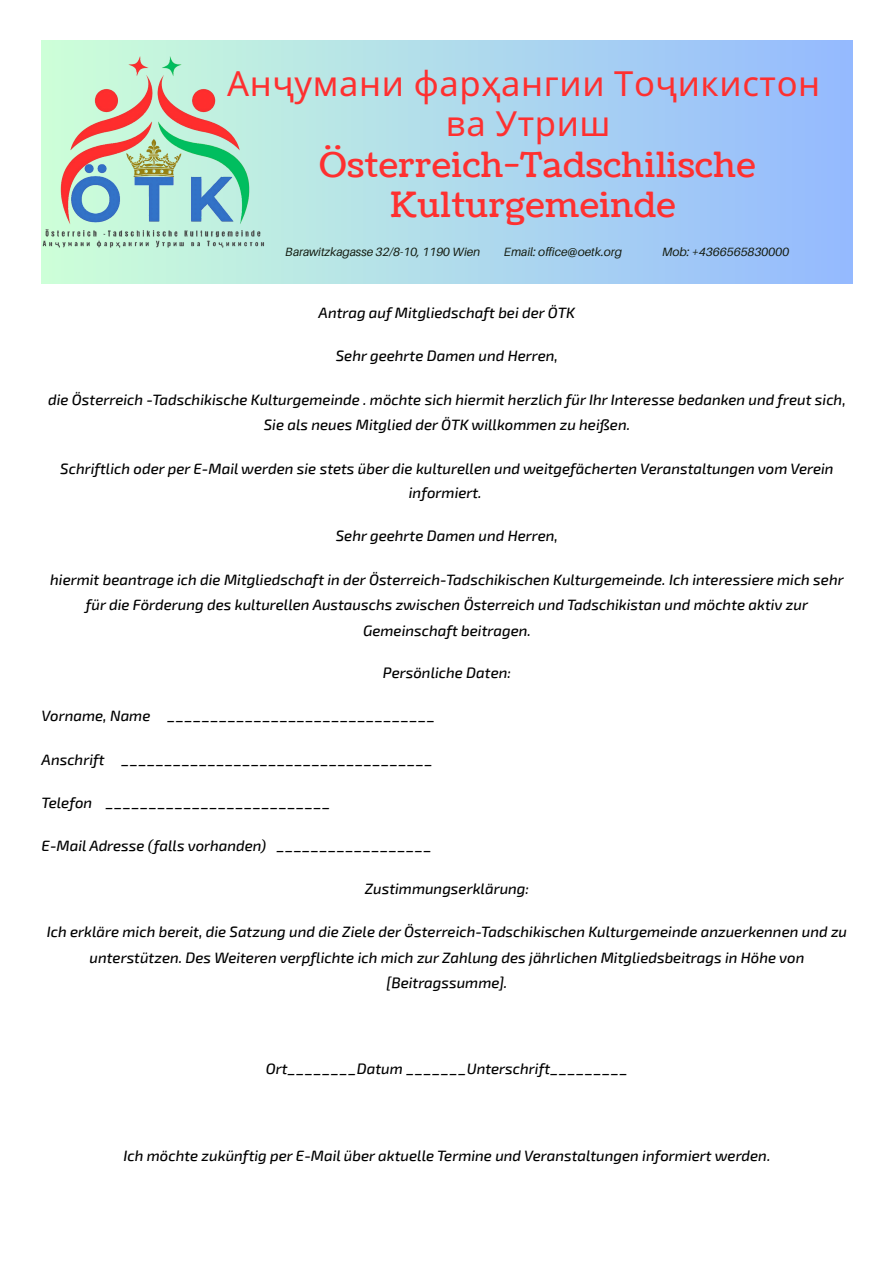
<style>
.page{position:relative;width:894px;height:1263px;background:#fff}
.page>*{position:absolute;margin:0;border:0;box-sizing:border-box;transform-origin:0 0}
.t1{font:34.5px/39.8px "Coustard";letter-spacing:.02em;color:#fe3030;text-align:center}
.t2{font:34.5px "Noto Sans";letter-spacing:.02em;color:#fe3030}
.t3{font:italic 500 15px/25.3px "Exo 2";color:#000;text-align:center}
.t4{font:italic 12px "Aileron";color:#161e13}
</style>
<div class="page">
<div style="left:42px;top:40px;width:810px;height:244px;background:linear-gradient(to right,#cdffd8,#94b9ff)"></div>
<img style="left:42px;top:40px;width:227px;height:234px">
<p class="t2" style="left:227px;top:59px;width:594px">Анҷумани фарҳангии Тоҷикистон</p>
<p class="t2" style="left:445px;top:99px;width:166px">ва Утриш</p>
<p class="t1" style="left:319px;top:146px;width:437px">Österreich-Tadschilische<br>Kulturgemeinde</p>
<p class="t4" style="left:285px;top:245px;width:196px">Barawitzkagasse 32/8-10, 1190 Wien</p>
<p class="t4" style="left:504px;top:245px;width:120px">Email: office@oetk.org</p>
<p class="t4" style="left:662px;top:245px;width:129px">Mob: +4366565830000</p>
<p class="t3" style="left:318px;top:300px;width:258px">Antrag auf Mitgliedschaft bei der ÖTK</p>
<p class="t3" style="left:336px;top:342px;width:224px">Sehr geehrte Damen und Herren,</p>
<p class="t3" style="left:48px;top:387px;width:798px;line-height:24.8px">die Österreich -Tadschikische Kulturgemeinde . möchte sich hiermit herzlich für Ihr Interesse bedanken und freut sich,<br>Sie als neues Mitglied der ÖTK willkommen zu heißen.</p>
<p class="t3" style="left:60px;top:455px;width:774px;line-height:24.8px">Schriftlich oder per E-Mail werden sie stets über die kulturellen und weitgefächerten Veranstaltungen vom Verein informiert.</p>
<p class="t3" style="left:336px;top:522px;width:224px">Sehr geehrte Damen und Herren,</p>
<p class="t3" style="left:50px;top:566px;width:794px">hiermit beantrage ich die Mitgliedschaft in der Österreich-Tadschikischen Kulturgemeinde. Ich interessiere mich sehr für die Förderung des kulturellen Austauschs zwischen Österreich und Tadschikistan und möchte aktiv zur<br>Gemeinschaft beitragen.</p>
<p class="t3" style="left:383px;top:660px;width:130px">Persönliche Daten:</p>
<p class="t3" style="left:42px;top:702px;width:395px">Vorname, Name _______________________________</p>
<p class="t3" style="left:42px;top:746px;width:393px">Anschrift ____________________________________</p>
<p class="t3" style="left:42px;top:789px;width:290px">Telefon __________________________</p>
<p class="t3" style="left:42px;top:832px;width:392px">E-Mail Adresse (falls vorhanden) __________________</p>
<p class="t3" style="left:364px;top:876px;width:166px">Zustimmungserklärung:</p>
<p class="t3" style="left:47px;top:918px;width:801px">Ich erkläre mich bereit, die Satzung und die Ziele der Österreich-Tadschikischen Kulturgemeinde anzuerkennen und zu unterstützen. Des Weiteren verpflichte ich mich zur Zahlung des jährlichen Mitgliedsbeitrags in Höhe von [Beitragssumme].</p>
<p class="t3" style="left:266px;top:1056px;width:364px">Ort________Datum _______Unterschrift_________</p>
<p class="t3" style="left:123px;top:1142px;width:648px">Ich möchte zukünftig per E-Mail über aktuelle Termine und Veranstaltungen informiert werden.</p>
</div>
